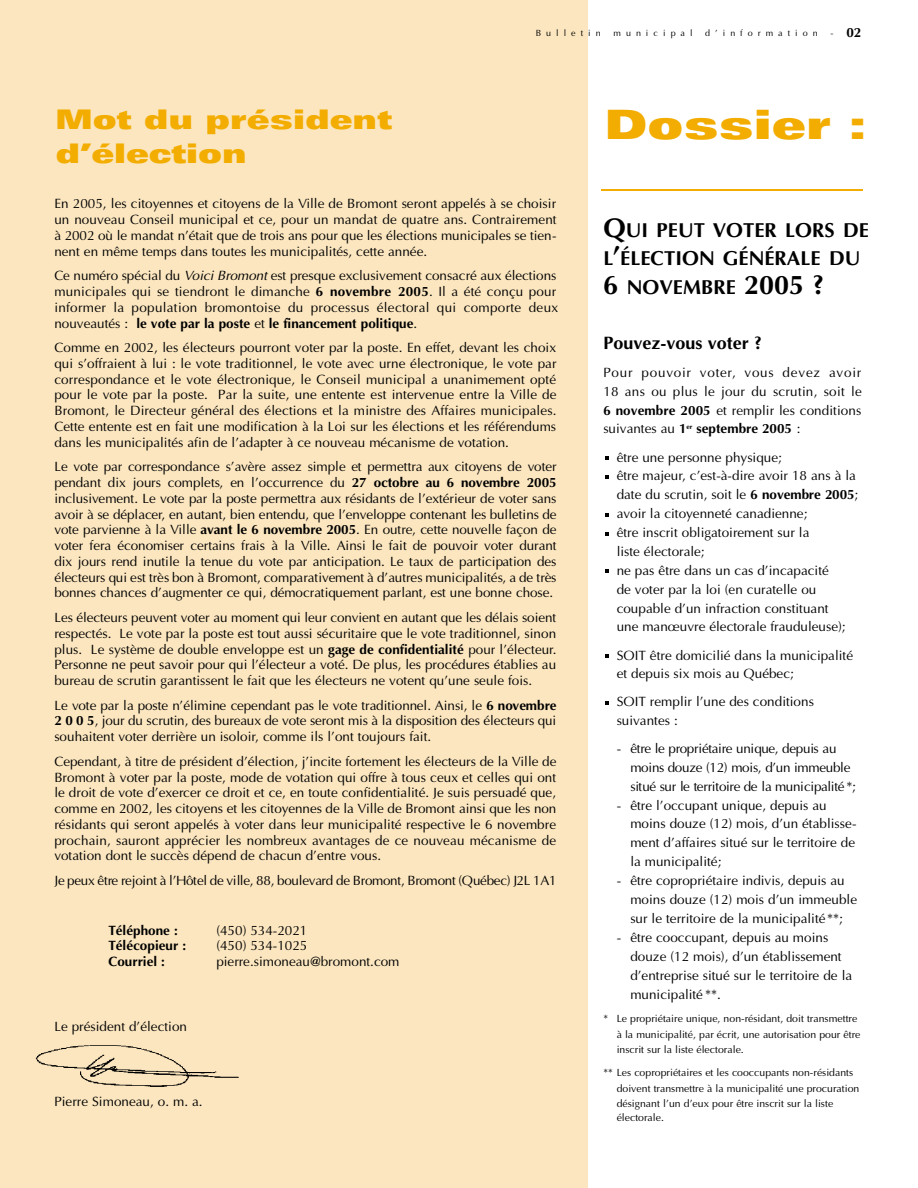
<style>
.page{position:relative;width:918px;height:1188px;background:#fff}
.page>*{position:absolute;margin:0;border:0;box-sizing:border-box;transform-origin:0 0}
.t1{font:900 expanded 40.5px "Univers";color:#f3ac00}
.t2{font:900 expanded 27px/34.5px "Univers";letter-spacing:.005em;color:#f3ac00}
.t3{font:700 20.25px/28.5px "Optima";color:#000}
.t4{font:700 18px "Optima";color:#000}
.t5{font:13.5px/15.8px "Optima";color:#000;text-align:justify}
.t6{font:13.5px/18.9px "Optima";letter-spacing:-.02em;color:#000}
.t7{font:700 13.5px "Optima";color:#000}
.t8{font:10.5px/15px "Optima";color:#000}
.t9{font:9px "Optima";letter-spacing:.56em;color:#000}
.s1{font-weight:400;font-size:9px}
.s2{font-style:italic}
.s3{font-weight:700}
.s4{font-size:27px}
</style>
<div class="page">
<div style="left:0;top:0;width:588px;height:1188px;background:#fbe6bf"></div>
<svg style="left:605px;top:701px;width:4px;height:4px"></svg>
<svg style="left:605px;top:654px;width:4px;height:4px"></svg>
<svg style="left:605px;top:570px;width:4px;height:3px"></svg>
<svg style="left:605px;top:532px;width:4px;height:4px"></svg>
<svg style="left:605px;top:513px;width:4px;height:4px"></svg>
<svg style="left:605px;top:475px;width:4px;height:4px"></svg>
<svg style="left:605px;top:456px;width:4px;height:4px"></svg>
<hr style="left:602px;top:190px;width:261px;height:1px;background:#f3ac00">
<img style="left:35px;top:1045px;width:204px;height:42px">
<h2 class="t2" style="left:55px;top:104px;width:338px">Mot du président d’élection</h2>
<p class="t9" style="left:536px;top:29px;width:67px">Bulletin</p>
<p class="t9" style="left:613px;top:29px;width:81px">municipal</p>
<p class="t9" style="left:705px;top:29px;width:114px">d’information</p>
<p class="t7" style="left:831px;top:27px;width:32px"><span class="s1">-</span> 02</p>
<h1 class="t1" style="left:604px;top:109px;width:263px">Dossier :</h1>
<p class="t5" style="left:54px;top:197px;width:504px">En 2005, les citoyennes et citoyens de la Ville de Bromont seront appelés à se choisir un nouveau Conseil municipal et ce, pour un mandat de quatre ans. Contrairement à 2002 où le mandat n’était que de trois ans pour que les élections municipales se tien&shy;nent en même temps dans toutes les municipalités, cette année.</p>
<p class="t5" style="left:54px;top:269px;width:505px;text-align:left">Ce numéro spécial du <span class="s2">Voici Bromont</span> est presque exclusivement consacré aux élections municipales qui se tiendront le dimanche <span class="s3">6 novembre 2005</span>. Il a été conçu pour informer la population bromontoise du processus électoral qui comporte deux nouveautés : <span class="s3">le vote par la poste</span> et <span class="s3">le financement politique</span>.</p>
<p class="t5" style="left:54px;top:341px;width:504px">Comme en 2002, les électeurs pourront voter par la poste. En effet, devant les choix qui s’offraient à lui : le vote traditionnel, le vote avec urne électronique, le vote par correspondance et le vote électronique, le Conseil municipal a unanimement opté pour le vote par la poste. Par la suite, une entente est intervenue entre la Ville de Bromont, le Directeur général des élections et la ministre des Affaires municipales.<br>Cette entente est en fait une modification à la Loi sur les élections et les référendums dans les municipalités afin de l’adapter à ce nouveau mécanisme de votation.</p>
<p class="t5" style="left:54px;top:460px;width:504px">Le vote par correspondance s’avère assez simple et permettra aux citoyens de voter pendant dix jours complets, en l’occurrence du <span class="s3">27 octobre au 6 novembre 2005 </span>inclusivement. Le vote par la poste permettra aux résidants de l’extérieur de voter sans avoir à se déplacer, en autant, bien entendu, que l’enveloppe contenant les bulletins de vote parvienne à la Ville <span class="s3">avant le 6 novembre 2005</span>. En outre, cette nouvelle façon de voter fera économiser certains frais à la Ville. Ainsi le fait de pouvoir voter durant dix jours rend inutile la tenue du vote par anticipation. Le taux de participation des électeurs qui est très bon à Bromont, comparativement à d’autres municipalités, a de très bonnes chances d’augmenter ce qui, démocratiquement parlant, est une bonne chose.</p>
<p class="t5" style="left:54px;top:611px;width:504px">Les électeurs peuvent voter au moment qui leur convient en autant que les délais soient respectés. Le vote par la poste est tout aussi sécuritaire que le vote traditionnel, sinon plus. Le système de double enveloppe est un <span class="s3">gage de confidentialité</span> pour l’électeur.<br>Personne ne peut savoir pour qui l’électeur a voté. De plus, les procédures établies au bureau de scrutin garantissent le fait que les électeurs ne votent qu’une seule fois.</p>
<p class="t5" style="left:54px;top:699px;width:504px">Le vote par la poste n’élimine cependant pas le vote traditionnel. Ainsi, le <span class="s3">6 novembre 2 0 0 5</span>, jour du scrutin, des bureaux de vote seront mis à la disposition des électeurs qui souhaitent voter derrière un isoloir, comme ils l’ont toujours fait.</p>
<p class="t5" style="left:54px;top:755px;width:504px">Cependant, à titre de président d’élection, j’incite fortement les électeurs de la Ville de Bromont à voter par la poste, mode de votation qui offre à tous ceux et celles qui ont le droit de vote d’exercer ce droit et ce, en toute confidentialité. Je suis persuadé que, comme en 2002, les citoyens et les citoyennes de la Ville de Bromont ainsi que les non résidants qui seront appelés à voter dans leur municipalité respective le 6 novembre prochain, sauront apprécier les nombreux avantages de ce nouveau mécanisme de votation dont le succès dépend de chacun d’entre vous.</p>
<p class="t6" style="left:54px;top:872px;width:504px">Je peux être rejoint à l’Hôtel de ville, 88, boulevard de Bromont, Bromont (Québec) J2L 1 A 1</p>
<p class="t7" style="left:108px;top:924px;width:71px">Téléphone :</p>
<p class="t5" style="left:216px;top:923px;width:93px">(450) 534-2021</p>
<p class="t7" style="left:108px;top:940px;width:79px">Télécopieur :</p>
<p class="t5" style="left:216px;top:939px;width:93px">(450) 534-1025</p>
<p class="t7" style="left:108px;top:956px;width:58px">Courriel :</p>
<p class="t5" style="left:216px;top:955px;width:185px">pierre.simoneau@bromont.com</p>
<p class="t5" style="left:54px;top:1020px;width:134px">Le président d’élection</p>
<p class="t5" style="left:54px;top:1094px;width:150px">Pierre Simoneau, o. m. a.</p>
<h3 class="t3" style="left:603px;top:218px;width:267px"><span class="s4">Q</span>UI PEUT VOTER LORS DE<br>L<span class="s4">’</span>ÉLECTION GÉNÉRALE DU<br><span class="s4">6</span> NOVEMBRE <span class="s4">2005 ?</span></h3>
<h3 class="t4" style="left:603px;top:335px;width:160px">Pouvez-vous voter ?</h3>
<p class="t5" style="left:603px;top:364px;width:260px;line-height:18.9px">Pour pouvoir voter, vous devez avoir 18 ans ou plus le jour du scrutin, soit le <span class="s3">6 novembre 2005</span> et remplir les conditions suivantes au <span class="s3">1</span><sup>er</sup> <span class="s3">septembre 2005</span> :</p>
<p class="t5" style="left:617px;top:449px;width:243px;line-height:18.9px;text-align:left">être une personne physique;<br>être majeur, c’est-à-dire avoir 18 ans à la date du scrutin, soit le <span class="s3">6 novembre 2005</span>; avoir la citoyenneté canadienne;<br>être inscrit obligatoirement sur la<br>liste électorale;<br>ne pas être dans un cas d’incapacité<br>de voter par la loi (en curatelle ou coupable d’un infraction constituant<br>une manœuvre électorale frauduleuse);</p>
<p class="t5" style="left:617px;top:647px;width:238px;line-height:18.8px">SOIT être domicilié dans la municipalité et depuis six mois au Québec;</p>
<p class="t5" style="left:617px;top:693px;width:199px;line-height:19px">SOIT remplir l’une des conditions suivantes :</p>
<p class="t6" style="left:630px;top:740px;width:227px;text-indent:-14px">- être le propriétaire unique, depuis au moins douze (12) mois, d’un immeuble situé sur le territoire de la municipalité * ;</p>
<p class="t5" style="left:630px;top:797px;width:228px;line-height:18.9px;text-align:left;text-indent:-14px">- être l’occupant unique, depuis au moins douze (12) mois, d’un établisse&shy;ment d’affaires situé sur le territoire de la municipalité;</p>
<p class="t5" style="left:630px;top:872px;width:228px;line-height:18.9px;text-align:left;text-indent:-14px">- être copropriétaire indivis, depuis au moins douze (12) mois d’un immeuble sur le territoire de la municipalité **;</p>
<p class="t5" style="left:630px;top:929px;width:223px;line-height:18.9px;text-align:left;text-indent:-14px">- être cooccupant, depuis au moins douze (12 mois), d’un établissement d’entreprise situé sur le territoire de la municipalité **.</p>
<p class="t8" style="left:617px;top:1012px;width:245px;text-indent:-13px">* Le propriétaire unique, non-résidant, doit transmettre à la municipalité, par écrit, une autorisation pour être inscrit sur la liste électorale.</p>
<p class="t8" style="left:617px;top:1066px;width:244px;text-indent:-13px">** Les copropriétaires et les cooccupants non-résidants doivent transmettre à la municipalité une procuration désignant l’un d’eux pour être inscrit sur la liste électorale.</p>
</div>
